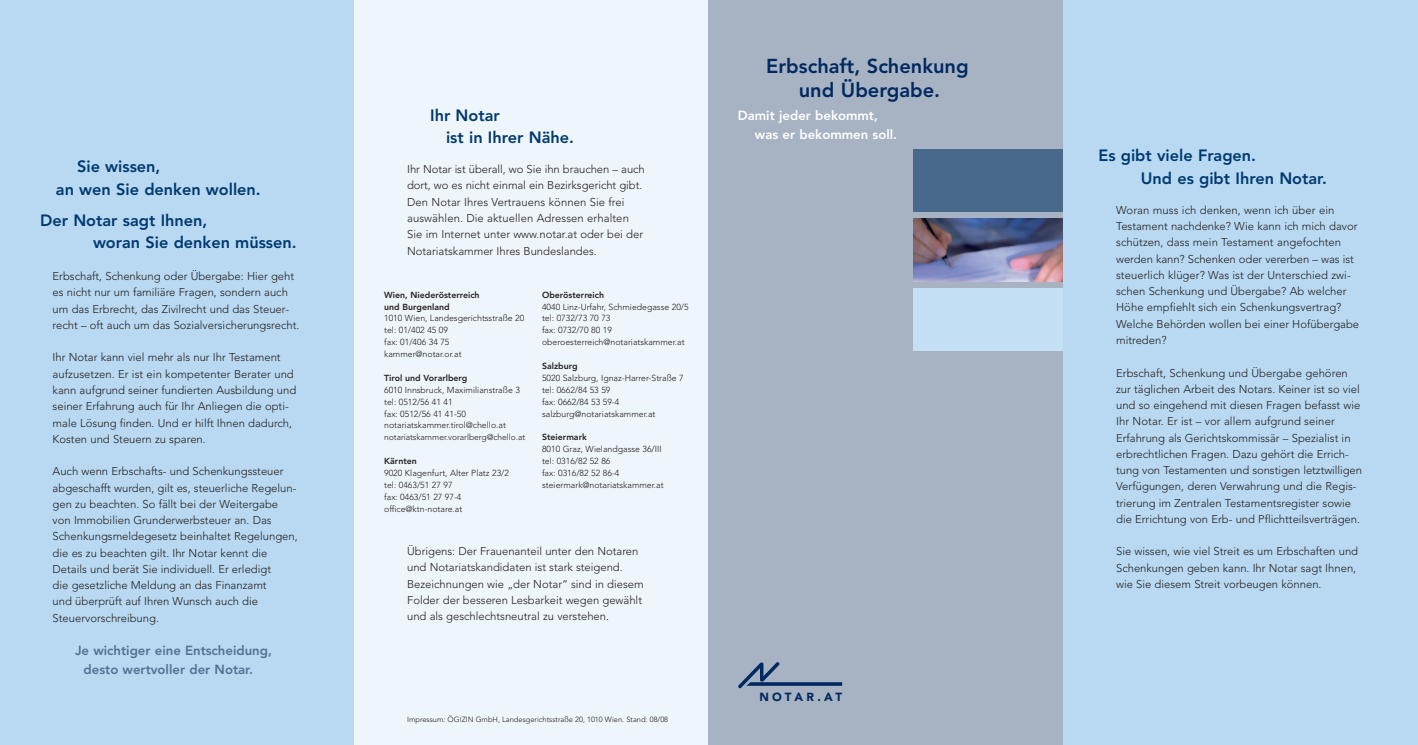
<style>
.page{position:relative;width:1418px;height:745px;background:#fff}
.page>*{position:absolute;margin:0;border:0;box-sizing:border-box;transform-origin:0 0}
.t1{font:800 20px/23.8px "Avenir";color:#002960;text-align:center}
.t2{font:800 16.25px/22.5px "Avenir";color:#003970}
.t3{font:800 13.12px/18.8px "Avenir";color:#547194}
.t4{font:800 13.12px/18.8px "Avenir";color:#fff}
.t5{font:900 11.75px "Avenir";letter-spacing:.25em;color:#002960}
.t6{font:300 11.25px/16.2px "Avenir";color:#231f20}
.t7{font:300 8.75px/11.9px "Avenir";color:#231f20}
.t8{font:800 8.75px/11.9px "Avenir";color:#231f20}
.t9{font:300 8.5px "Avenir";letter-spacing:-.005em;color:#231f20}
.t10{font:300 7.5px "Avenir";color:#231f20}
</style>
<div class="page">
<div style="left:354px;top:0;width:354px;height:744px;background:#eef5fb"></div>
<div style="left:1062px;top:0;width:355px;height:744px;background:#b8d9f1"></div>
<div style="left:0;top:0;width:354px;height:744px;background:#b8d9f1"></div>
<div style="left:708px;top:0;width:354px;height:744px;background:#a7b3c3"></div>
<div style="left:913px;top:149px;width:149px;height:63px;background:#48688c"></div>
<img style="left:913px;top:218px;width:149px;height:63px">
<div style="left:913px;top:288px;width:149px;height:62px;background:#c4e0f4"></div>
<svg style="left:738px;top:662px;width:104px;height:25px"></svg>
<h2 class="t2" style="left:56px;top:156px;width:206px;text-indent:21px">Sie wissen,<br>an wen Sie denken wollen.</h2>
<h2 class="t2" style="left:93px;top:210px;width:205px;text-indent:-53px">Der Notar sagt Ihnen,<br>woran Sie denken müssen.</h2>
<p class="t6" style="left:53px;top:269px;width:248px">Erbschaft, Schenkung oder Übergabe: Hier geht es nicht nur um familiäre Fragen, sondern auch um das Erbrecht, das Zivilrecht und das Steuer&shy;recht – oft auch um das Sozialversicherungsrecht.</p>
<p class="t6" style="left:53px;top:350px;width:245px">Ihr Notar kann viel mehr als nur Ihr Testament aufzusetzen. Er ist ein kompetenter Berater und kann aufgrund seiner fundierten Ausbildung und seiner Erfahrung auch für Ihr Anliegen die opti&shy;male Lösung finden. Und er hilft Ihnen dadurch, Kosten und Steuern zu sparen.</p>
<p class="t6" style="left:53px;top:464px;width:246px">Auch wenn Erbschafts- und Schenkungssteuer abgeschafft wurden, gilt es, steuerliche Regelun&shy;gen zu beachten. So fällt bei der Weitergabe von Immobilien Grunderwerbsteuer an. Das Schenkungsmeldegesetz beinhaltet Regelungen, die es zu beachten gilt. Ihr Notar kennt die Details und berät Sie individuell. Er erledigt<br>die gesetzliche Meldung an das Finanzamt<br>und überprüft auf Ihren Wunsch auch die Steuervorschreibung.</p>
<p class="t3" style="left:84px;top:641px;width:190px;text-indent:-9px">Je wichtiger eine Entscheidung, desto wertvoller der Notar.</p>
<h2 class="t2" style="left:446px;top:105px;width:129px;text-indent:-16px">Ihr Notar<br>ist in Ihrer Nähe.</h2>
<p class="t6" style="left:407px;top:162px;width:239px">Ihr Notar ist überall, wo Sie ihn brauchen – auch dort, wo es nicht einmal ein Bezirksgericht gibt.<br>Den Notar Ihres Vertrauens können Sie frei auswählen. Die aktuellen Adressen erhalten Sie im Internet unter www.notar.at oder bei der Notariatskammer Ihres Bundeslandes.</p>
<p class="t8" style="left:384px;top:289px;width:97px">Wien, Niederösterreich und Burgenland</p>
<p class="t7" style="left:384px;top:313px;width:142px">1010 Wien, Landesgerichtsstraße 20 tel: 01/402 45 09<br>fax: 01/406 34 75 kammer@notar.or.at</p>
<p class="t8" style="left:384px;top:372px;width:85px">Tirol und Vorarlberg</p>
<p class="t7" style="left:384px;top:384px;width:137px">6010 Innsbruck, Maximilianstraße 3 tel: 0512/56 41 41<br>fax: 0512/56 41 41-50 notariatskammer.tirol@chello.at</p>
<p class="t9" style="left:384px;top:433px;width:142px">notariatskammer.vorarlberg@chello.at</p>
<p class="t8" style="left:384px;top:455px;width:34px">Kärnten</p>
<p class="t7" style="left:384px;top:467px;width:126px">9020 Klagenfurt, Alter Platz 23/2 tel: 0463/51 27 97<br>fax: 0463/51 27 97-4 office@ktn-notare.at</p>
<p class="t8" style="left:542px;top:289px;width:64px">Oberösterreich</p>
<p class="t7" style="left:542px;top:301px;width:148px">4040 Linz-Urfahr, Schmiedegasse 20/5 tel: 0732/73 70 73<br>fax: 0732/70 80 19 oberoesterreich@notariatskammer.at</p>
<p class="t8" style="left:542px;top:360px;width:37px">Salzburg</p>
<p class="t7" style="left:542px;top:372px;width:143px">5020 Salzburg, Ignaz-Harrer-Straße 7 tel: 0662/84 53 59<br>fax: 0662/84 53 59-4 salzburg@notariatskammer.at</p>
<p class="t8" style="left:542px;top:432px;width:46px">Steiermark</p>
<p class="t7" style="left:542px;top:443px;width:123px">8010 Graz, Wielandgasse 36/III tel: 0316/82 52 86<br>fax: 0316/82 52 86-4 steiermark@notariatskammer.at</p>
<p class="t6" style="left:407px;top:543px;width:238px">Übrigens: Der Frauenanteil unter den Notaren und Notariatskandidaten ist stark steigend.<br>Bezeichnungen wie „der Notar“ sind in diesem Folder der besseren Lesbarkeit wegen gewählt und als geschlechtsneutral zu verstehen.</p>
<p class="t10" style="left:407px;top:715px;width:262px">Impressum: ÖGIZIN GmbH, Landesgerichtsstraße 20, 1010 Wien. Stand: 08/08</p>
<h1 class="t1" style="left:766px;top:56px;width:204px">Erbschaft, Schenkung und Übergabe.</h1>
<p class="t4" style="left:755px;top:107px;width:144px;text-indent:-17px">Damit jeder bekommt, was er bekommen soll.</p>
<p class="t5" style="left:759px;top:691px;width:84px">NOTAR.AT</p>
<h2 class="t2" style="left:1140px;top:146px;width:188px;text-indent:-42px">Es gibt viele Fragen.<br>Und es gibt Ihren Notar.</h2>
<p class="t6" style="left:1116px;top:202px;width:245px">Woran muss ich denken, wenn ich über ein Testament nachdenke? Wie kann ich mich davor schützen, dass mein Testament angefochten werden kann? Schenken oder vererben – was ist steuerlich klüger? Was ist der Unterschied zwi&shy;schen Schenkung und Übergabe? Ab welcher Höhe empfiehlt sich ein Schenkungsvertrag?<br>Welche Behörden wollen bei einer Hofübergabe mitreden?</p>
<p class="t6" style="left:1116px;top:365px;width:247px">Erbschaft, Schenkung und Übergabe gehören zur täglichen Arbeit des Notars. Keiner ist so viel und so eingehend mit diesen Fragen befasst wie Ihr Notar. Er ist – vor allem aufgrund seiner Erfahrung als Gerichtskommissär – Spezialist in erbrechtlichen Fragen. Dazu gehört die Errich&shy;tung von Testamenten und sonstigen letztwilligen Verfügungen, deren Verwahrung und die Regis&shy;trierung im Zentralen Testamentsregister sowie die Errichtung von Erb- und Pflichtteilsverträgen.</p>
<p class="t6" style="left:1116px;top:544px;width:243px">Sie wissen, wie viel Streit es um Erbschaften und<br>Schenkungen geben kann. Ihr Notar sagt Ihnen, wie Sie diesem Streit vorbeugen können.</p>
</div>
